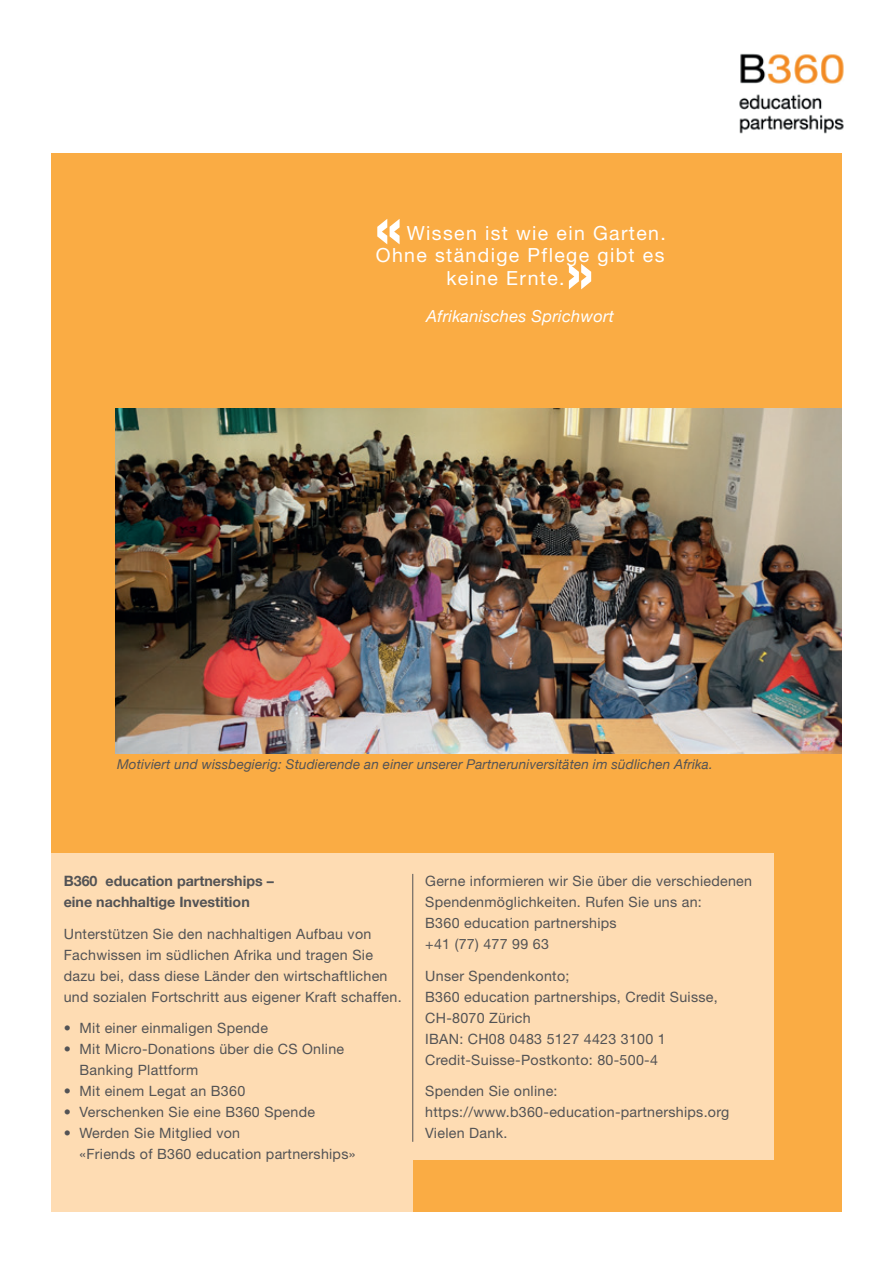
<style>
.page{position:relative;width:893px;height:1263px;background:#fff}
.page>*{position:absolute;margin:0;border:0;box-sizing:border-box;transform-origin:0 0}
.t1{font:800 63px "Helvetica Neue";color:#fff}
.t2{font:19.5px "Helvetica Neue";letter-spacing:.07em;color:#fff}
.t3{font:italic 16.5px "Helvetica Neue";letter-spacing:.015em;color:#fff}
.t4{font:14.25px/21px "Helvetica Neue";letter-spacing:.02em;color:#535355}
.t5{font:700 14.25px/21px "Helvetica Neue";color:#535355}
.t6{font:italic 13.5px "Helvetica Neue";letter-spacing:.01em;color:#535355}
</style>
<div class="page">
<div style="left:51px;top:153px;width:791px;height:1059px;background:#faac44"></div>
<div style="left:51px;top:853px;width:361px;height:359px;background:#fedcb3"></div>
<img style="left:115px;top:408px;width:727px;height:345px">
<img style="left:739px;top:53px;width:105px;height:81px">
<div style="left:412px;top:853px;width:362px;height:307px;background:#fedcb3"></div>
<hr style="left:412px;top:874px;width:1px;height:268px;background:#535355">
<h1 class="t1" style="left:374px;top:189px;width:29px">«</h1>
<h2 class="t2" style="left:407px;top:221px;width:261px">Wissen ist wie ein Garten.</h2>
<h2 class="t2" style="left:376px;top:244px;width:290px">Ohne ständige Pflege gibt es</h2>
<h2 class="t2" style="left:446px;top:266px;width:120px">keine Ernte.</h2>
<h1 class="t1" style="left:566px;top:234px;width:29px">»</h1>
<p class="t3" style="left:426px;top:304px;width:189px">Afrikanisches Sprichwort</p>
<p class="t6" style="left:117px;top:755px;width:597px">Motiviert und wissbegierig: Studierende an einer unserer Partneruniversitäten im südlichen Afrika.</p>
<p class="t5" style="left:64px;top:871px;width:212px">B360 education partnerships – eine nachhaltige Investition</p>
<p class="t4" style="left:64px;top:923px;width:339px">Unterstützen Sie den nachhaltigen Aufbau von Fachwissen im südlichen Afrika und tragen Sie dazu bei, dass diese Länder den wirtschaftlichen und sozialen Fortschritt aus eigener Kraft schaffen.</p>
<p class="t4" style="left:64px;top:1017px;width:206px">• Mit einer einmaligen Spende</p>
<p class="t4" style="left:80px;top:1038px;width:266px;text-indent:-16px">• Mit Micro-Donations über die CS Online<br>Banking Plattform</p>
<p class="t4" style="left:64px;top:1080px;width:183px">• Mit einem Legat an B360</p>
<p class="t4" style="left:64px;top:1101px;width:253px">• Verschenken Sie eine B360 Spende</p>
<p class="t4" style="left:80px;top:1122px;width:277px;text-indent:-16px">• Werden Sie Mitglied von<br>«Friends of B360 education partnerships»</p>
<p class="t4" style="left:425px;top:870px;width:328px">Gerne informieren wir Sie über die verschiedenen Spendenmöglichkeiten. Rufen Sie uns an:<br>B360 education partnerships<br>+41 (77) 477 99 63</p>
<p class="t4" style="left:425px;top:965px;width:294px">Unser Spendenkonto;<br>B360 education partnerships, Credit Suisse,<br>CH-8070 Zürich<br>IBAN: CH08 0483 5127 4423 3100 1<br>Credit-Suisse-Postkonto: 80-500-4</p>
<p class="t4" style="left:425px;top:1080px;width:305px">Spenden Sie online: https://www.b360-education-partnerships.org<br>Vielen Dank.</p>
</div>
